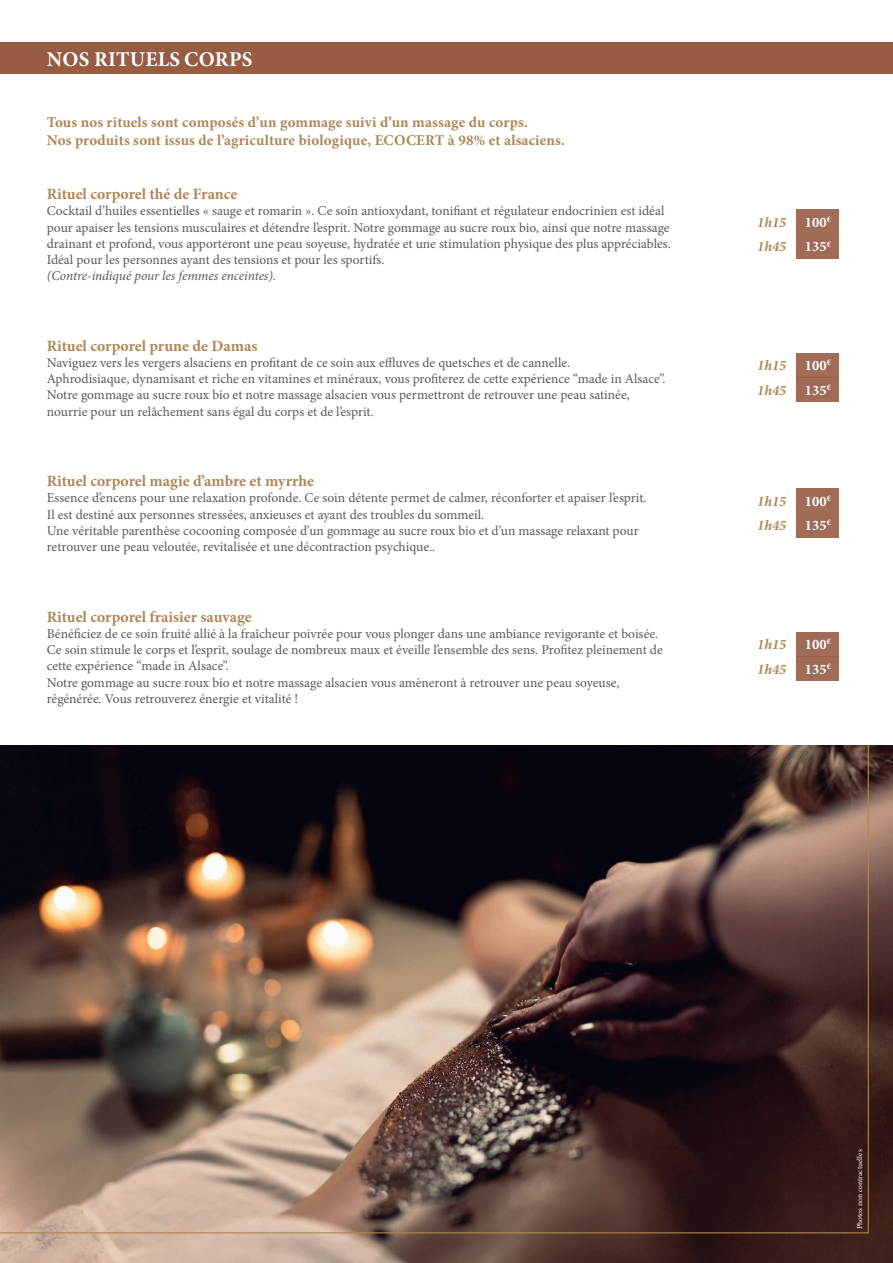
<style>
.page{position:relative;width:893px;height:1263px;background:#fff}
.page>*{position:absolute;margin:0;border:0;box-sizing:border-box;transform-origin:0 0}
.t1{font:700 21px "Minion Pro";letter-spacing:.01em;color:#fff}
.t2{font:700 15.75px "Minion Pro";color:#ae8656}
.t3{font:700 15px/18px "Minion Pro";letter-spacing:.01em;color:#ae8656}
.t4{font:italic 700 14.4px/24.6px "Minion Pro";color:#ae8656}
.t5{font:700 14.4px/24.6px "Minion Pro";color:#fff}
.t6{font:13.5px/16.2px "Minion Pro";color:#5b5958}
.t7{font:italic 13.5px "Minion Pro";letter-spacing:-.01em;color:#5b5958}
.t8{font:7.5px "Minion Pro";letter-spacing:.01em;color:#fff}
</style>
<div class="page">
<div style="left:0;top:43px;width:893px;height:31px;background:#965c44"></div>
<img style="left:0;top:745px;width:893px;height:518px">
<hr style="left:868px;top:745px;width:1px;height:488px;background:#ae8656">
<div style="left:796px;top:488px;width:43px;height:25px;background:#a06c57"></div>
<div style="left:796px;top:513px;width:43px;height:25px;background:#a06c57"></div>
<div style="left:796px;top:632px;width:43px;height:24px;background:#a06c57"></div>
<div style="left:796px;top:656px;width:43px;height:25px;background:#a06c57"></div>
<hr style="left:0;top:1232px;width:869px;height:1px;background:#ae8656">
<div style="left:796px;top:353px;width:43px;height:24px;background:#a06c57"></div>
<div style="left:796px;top:377px;width:43px;height:25px;background:#a06c57"></div>
<div style="left:796px;top:209px;width:43px;height:25px;background:#a06c57"></div>
<div style="left:796px;top:234px;width:43px;height:25px;background:#a06c57"></div>
<h1 class="t1" style="left:47px;top:44px;width:207px">NOS RITUELS CORPS</h1>
<p class="t3" style="left:47px;top:113px;width:520px">Tous nos rituels sont composés d’un gommage suivi d’un massage du corps.<br>Nos produits sont issus de l’agriculture biologique, ECOCERT à 98% et alsaciens.</p>
<p class="t2" style="left:47px;top:183px;width:192px">Rituel corporel thé de France</p>
<p class="t6" style="left:47px;top:203px;width:626px">Cocktail d’huiles essentielles « sauge et romarin ». Ce soin antioxydant, tonifiant et régulateur endocrinien est idéal pour apaiser les tensions musculaires et détendre l’esprit. Notre gommage au sucre roux bio, ainsi que notre massage drainant et profond, vous apporteront une peau soyeuse, hydratée et une stimulation physique des plus appréciables.<br>Idéal pour les personnes ayant des tensions et pour les sportifs.</p>
<p class="t7" style="left:47px;top:267px;width:231px">(Contre-indiqué pour les femmes enceintes).</p>
<p class="t2" style="left:47px;top:335px;width:212px">Rituel corporel prune de Damas</p>
<p class="t6" style="left:47px;top:355px;width:620px">Naviguez vers les vergers alsaciens en profitant de ce soin aux effluves de quetsches et de cannelle.<br>Aphrodisiaque, dynamisant et riche en vitamines et minéraux, vous profiterez de cette expérience “made in Alsace”.<br>Notre gommage au sucre roux bio et notre massage alsacien vous permettront de retrouver une peau satinée, nourrie pour un relâchement sans égal du corps et de l’esprit.</p>
<p class="t2" style="left:47px;top:470px;width:269px">Rituel corporel magie d’ambre et myrrhe</p>
<p class="t6" style="left:47px;top:490px;width:601px">Essence d’encens pour une relaxation profonde. Ce soin détente permet de calmer, réconforter et apaiser l’esprit.<br>Il est destiné aux personnes stressées, anxieuses et ayant des troubles du sommeil.<br>Une véritable parenthèse cocooning composée d’un gommage au sucre roux bio et d’un massage relaxant pour retrouver une peau veloutée, revitalisée et une décontraction psychique..</p>
<p class="t2" style="left:47px;top:606px;width:206px">Rituel corporel fraisier sauvage</p>
<p class="t6" style="left:47px;top:625px;width:617px">Bénéficiez de ce soin fruité allié à la fraîcheur poivrée pour vous plonger dans une ambiance revigorante et boisée.<br>Ce soin stimule le corps et l’esprit, soulage de nombreux maux et éveille l’ensemble des sens. Profitez pleinement de cette expérience “made in Alsace”.<br>Notre gommage au sucre roux bio et notre massage alsacien vous amèneront à retrouver une peau soyeuse, régénérée. Vous retrouverez énergie et vitalité !</p>
<p class="t4" style="left:757px;top:209px;width:31px">1h15<br>1h45</p>
<p class="t5" style="left:805px;top:210px;width:27px">100<sup>€<br></sup>135<sup>€</sup></p>
<p class="t4" style="left:757px;top:353px;width:31px">1h15<br>1h45</p>
<p class="t5" style="left:805px;top:353px;width:27px">100<sup>€<br></sup>135<sup>€</sup></p>
<p class="t4" style="left:757px;top:488px;width:31px">1h15<br>1h45</p>
<p class="t5" style="left:805px;top:488px;width:27px">100<sup>€<br></sup>135<sup>€</sup></p>
<p class="t4" style="left:757px;top:632px;width:31px">1h15<br>1h45</p>
<p class="t5" style="left:805px;top:632px;width:27px">100<sup>€<br></sup>135<sup>€</sup></p>
<p class="t8" style="left:855px;top:1229px;width:81px;rotate:-90deg">Photos non contractuelles</p>
</div>
